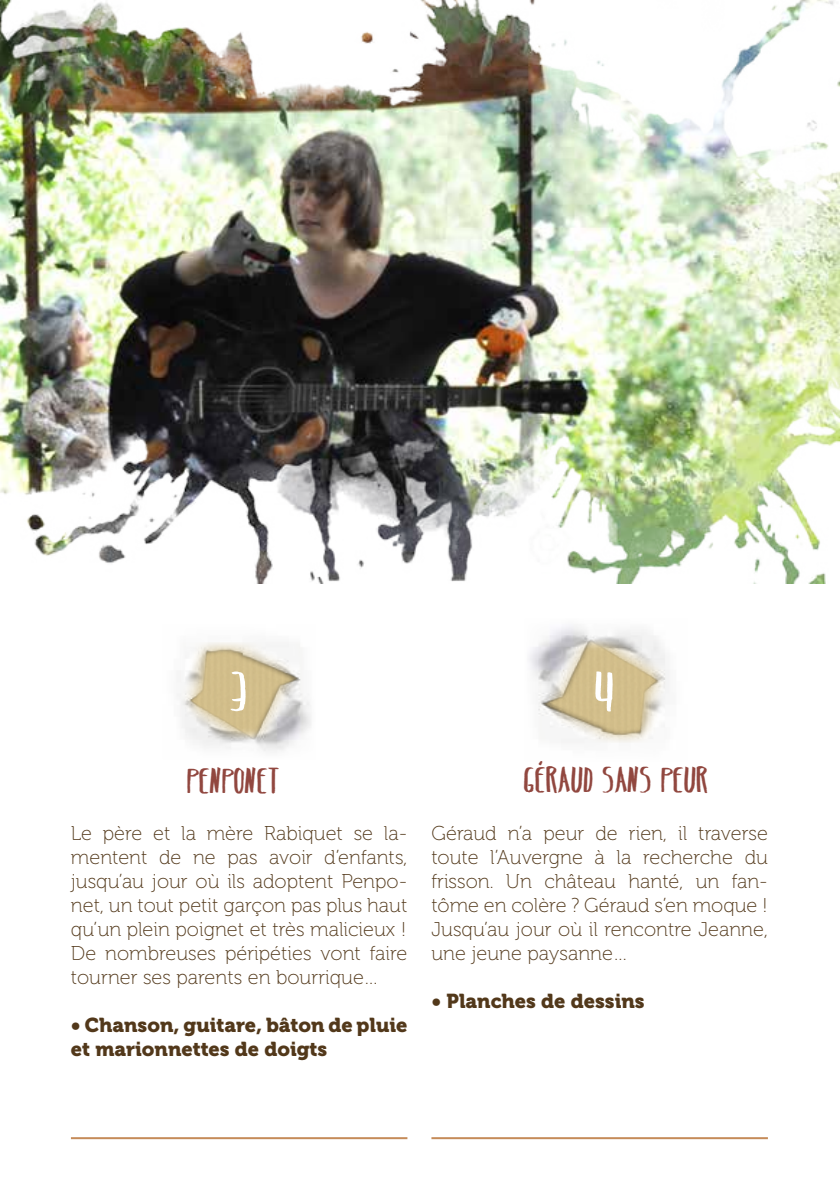
<style>
.page{position:relative;width:840px;height:1191px;background:#fff}
.page>*{position:absolute;margin:0;border:0;box-sizing:border-box;transform-origin:0 0}
.t1{font:700 58px "Belta";color:#fff}
.t2{font:700 36px "Belta";color:#91473f}
.t3{font:20px/24px "Museo 100";color:#52381a;text-align:justify}
.t4{font:20px/24px "Museo 900";color:#52381a}
</style>
<div class="page">
<img style="left:177px;top:642px;width:134px;height:110px">
<img style="left:529px;top:626px;width:140px;height:117px">
<hr style="left:71px;top:1137px;width:336px;height:2px;background:#c58b59">
<hr style="left:431px;top:1137px;width:336px;height:2px;background:#c58b59">
<img style="left:0;top:0;width:839px;height:584px">
<h1 class="t1" style="left:230px;top:658px;width:19px">3</h1>
<h1 class="t1" style="left:595px;top:659px;width:22px">4</h1>
<h2 class="t2" style="left:187px;top:760px;width:94px">PENPONET</h2>
<h2 class="t2" style="left:524px;top:759px;width:186px">GÉRAUD SANS PEUR</h2>
<p class="t3" style="left:71px;top:821px;width:338px">Le père et la mère Rabiquet se la&shy;mentent de ne pas avoir d’enfants, jusqu’au jour où ils adoptent Penpo&shy;net, un tout petit garçon pas plus haut qu’un plein poignet et très malicieux !<br>De nombreuses péripéties vont faire tourner ses parents en bourrique…</p>
<p class="t4" style="left:71px;top:1013px;width:338px">• Chanson, guitare, bâton de pluie et marionnettes de doigts</p>
<p class="t3" style="left:431px;top:821px;width:338px">Géraud n’a peur de rien, il traverse toute l’Auvergne à la recherche du frisson. Un château hanté, un fan&shy;tôme en colère ? Géraud s’en moque !<br>Jusqu’au jour où il rencontre Jeanne, une jeune paysanne…</p>
<p class="t4" style="left:431px;top:989px;width:215px">• Planches de dessins</p>
</div>
